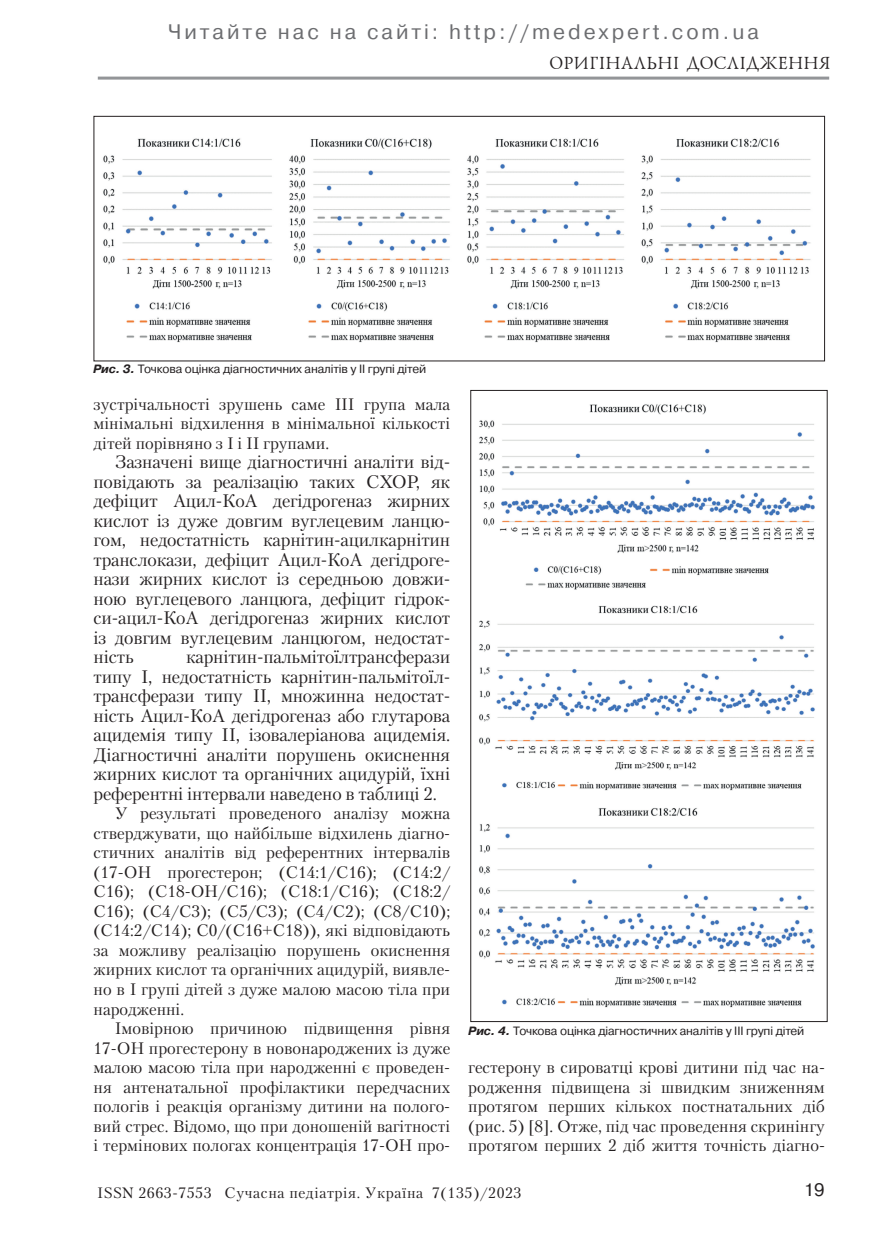
<style>
.page{position:relative;width:893px;height:1234px;background:#fff}
.page>*{position:absolute;margin:0;border:0;box-sizing:border-box;transform-origin:0 0}
.t1{font:21px "Pragmatica C";letter-spacing:.14em;color:#6c6d70}
.ТЕКСТ{font:18px/19.5px "Petersburg";letter-spacing:-.01em;color:#231f20;text-align:justify}
.t2{font:18px "Lazurski Cyrillic";letter-spacing:.04em;color:#231f20}
.t3{font:18px "Pragmatica C";color:#231f20}
.ТЕКСТ-2{font:16.5px/19.5px "Petersburg";color:#231f20;text-align:justify}
.t4{font:15px "Petersburg";letter-spacing:.04em;color:#231f20}
.Tabl-Shapka{font:12px "Pragmatica";letter-spacing:-.01em;color:#231f20}
.s1{font-weight:700;font-style:italic}
.s2{font-family:"Petersburg C"}
</style>
<div class="page">
<hr style="left:98px;top:77px;width:731px;height:3px;background:#939598">
<img style="left:103px;top:138px;width:708px;height:205px">
<div style="left:94px;top:116px;width:731px;height:245px;border:1px solid #231f20"></div>
<img style="left:479px;top:404px;width:336px;height:604px">
<p class="t1" style="left:168px;top:20px;width:592px">Читайте нас на сайті: http://medexpert.com.ua</p>
<p class="t2" style="left:549px;top:54px;width:282px">ОРИГІНАЛЬНІ ДОСЛІДЖЕННЯ</p>
<p class="Tabl-Shapka" style="left:93px;top:361px;width:335px"><span class="s1">Рис. 3.</span> Точкова оцінка діагностичних аналітів у II групі дітей</p>
<p class="ТЕКСТ-2" style="left:94px;top:394px;width:358px">зустрічальності зрушень саме ІІІ група мала мінімальні відхилення в мінімальної кількості дітей порівняно з І і ІІ групами.</p>
<p class="ТЕКСТ" style="left:94px;top:451px;width:358px;text-indent:21px">Зазначені вище діагностичні аналіти від&shy;повідають за реалізацію таких СХОР, як дефіцит Aцил-КоА дегідрогеназ жирних кислот із дуже довгим вуглецевим ланцю&shy;гом, недостатність карнітин-ацилкарнітин транслокази, дефіцит Aцил-КоA дегідроге&shy;нази жирних кислот із середньою довжи&shy;ною вуглецевого ланцюга, дефіцит гідрок&shy;си-ацил-КоA дегідрогеназ жирних кислот із довгим вуглецевим ланцюгом, недостат&shy;ність</p>
<p class="ТЕКСТ" style="left:94px;top:646px;width:358px;text-indent:92px">карнітин-пальмітоїлтрансферази типу І, недостатність карнітин-пальмітоїл&shy;трансферази типу II, множинна недостат&shy;ність Ацил-КоА дегідрогеназ або глутарова ацидемія типу II, ізовалеріанова ацидемія.<br>Діагностичні аналіти порушень окиснення жирних кислот та органічних ацидурій, їхні референтні інтервали наведено в таблиці 2.</p>
<p class="ТЕКСТ-2" style="left:94px;top:803px;width:358px;text-indent:21px">У результаті проведеного аналізу можна стверджувати, що найбільше відхилень діагно&shy;стичних аналітів від референтних інтервалів (17-ОН прогестерон; (C14:1/C16); (C14:2/ C16); (C18-OH/С16); (С18:1/С16); (С18:2/ С16); (C4/C3); (C5/C3); (C4/C2); (C8/C10); (C14:2/C14); С0/(С16+С18)), які відповідають за можливу реалізацію порушень окиснення жирних кислот та органічних ацидурій, виявле&shy;но в I групі дітей з дуже малою масою тіла при народженні.</p>
<p class="ТЕКСТ-2" style="left:94px;top:1018px;width:358px;text-indent:21px">Імовірною причиною підвищення рівня 17-OH прогестерону в новонароджених із дуже малою масою тіла при народженні є проведен&shy;ня антенатальної профілактики передчасних пологів і реакція організму дитини на полого&shy;вий стрес. Відомо, що при доношеній вагітності і термінових пологах концентрація 17-OH про-</p>
<p class="Tabl-Shapka" style="left:468px;top:1022px;width:338px"><span class="s1">Рис. 4.</span> Точкова оцінка діагностичних аналітів у III групі дітей</p>
<p class="ТЕКСТ-2" style="left:468px;top:1057px;width:358px">гестерону в сироватці крові дитини під час на&shy;родження підвищена зі швидким зниженням протягом перших кількох постнатальних діб (рис. 5) [8]. Отже, під час проведення скринінгу протягом перших 2 діб життя точність діагно-</p>
<p class="t4" style="left:97px;top:1182px;width:426px"><span class="s2">ISSN 2663-7553</span> Сучасна педiатрiя. <span class="s2">Україна</span> 7(135)/2023</p>
<p class="t3" style="left:804px;top:1178px;width:22px">19</p>
</div>
